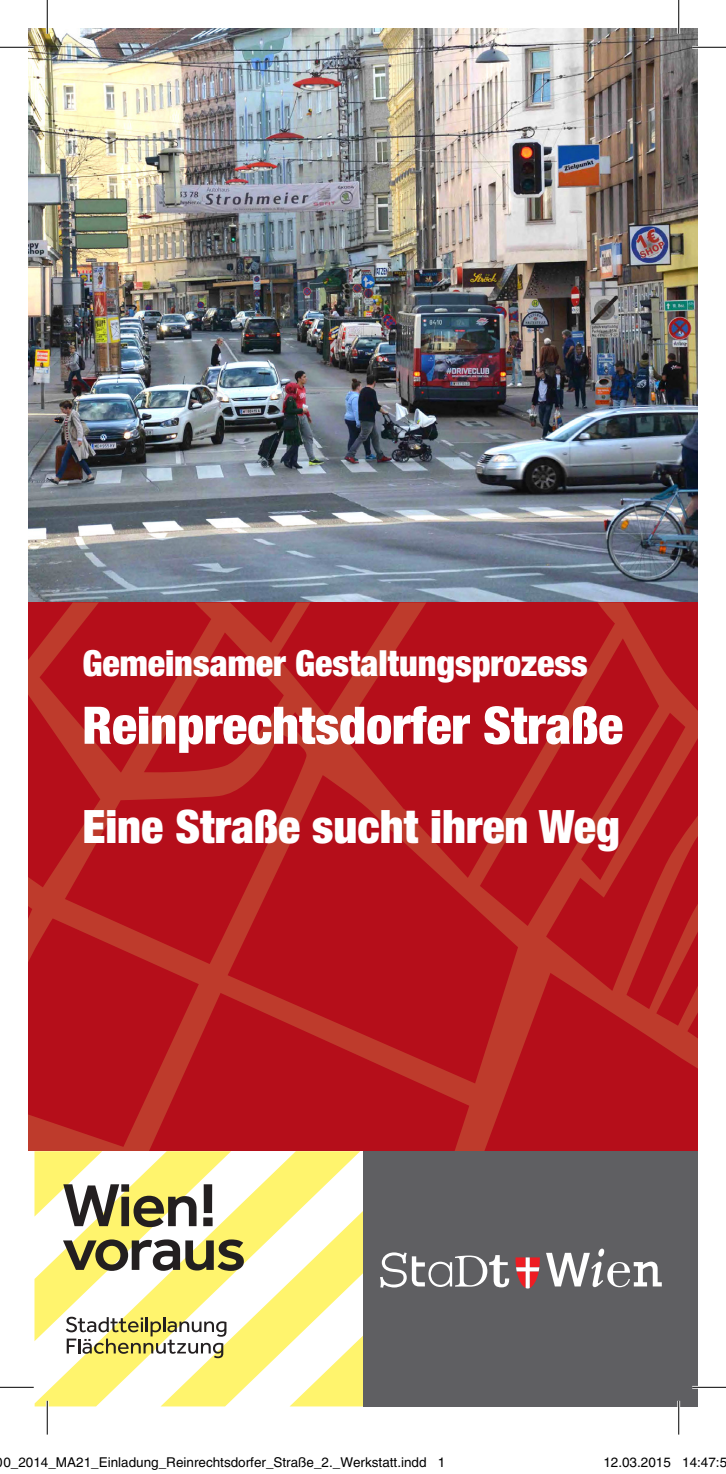
<style>
.page{position:relative;width:726px;height:1474px;background:#fff}
.page>*{position:absolute;margin:0;border:0;box-sizing:border-box;transform-origin:0 0}
.t1{font:900 condensed 51.75px "Helvetica Neue";color:#fff}
.t2{font:900 condensed 46.12px "Helvetica Neue";color:#fff}
.t3{font:900 condensed 36px "Helvetica Neue";color:#fff}
.t4{font:13.5px "Helvetica";color:#000}
</style>
<div class="page">
<img style="left:28px;top:28px;width:670px;height:574px">
<svg style="left:28px;top:602px;width:670px;height:549px;background:#b7181e"></svg>
<div style="left:363px;top:1151px;width:335px;height:255px;background:#5f5f62"></div>
<svg style="left:380px;top:1252px;width:129px;height:35px"></svg>
<svg style="left:546px;top:1248px;width:116px;height:39px"></svg>
<svg style="left:515px;top:1257px;width:25px;height:31px"></svg>
<svg style="left:34px;top:1151px;width:329px;height:255px"></svg>
<hr style="left:0;top:46px;width:34px;height:3px;background:#fff">
<hr style="left:692px;top:46px;width:34px;height:3px;background:#fff">
<hr style="left:692px;top:1385px;width:34px;height:3px;background:#fff">
<hr style="left:46px;top:0;width:3px;height:34px;background:#fff">
<hr style="left:46px;top:1400px;width:3px;height:34px;background:#fff">
<hr style="left:677px;top:0;width:3px;height:34px;background:#fff">
<hr style="left:677px;top:1400px;width:3px;height:34px;background:#fff">
<hr style="left:0;top:47px;width:34px;height:1px;background:#000">
<hr style="left:692px;top:47px;width:34px;height:1px;background:#000">
<hr style="left:0;top:1386px;width:34px;height:1px;background:#000">
<hr style="left:692px;top:1386px;width:34px;height:1px;background:#000">
<hr style="left:47px;top:0;width:1px;height:34px;background:#000">
<hr style="left:47px;top:1400px;width:1px;height:34px;background:#000">
<hr style="left:678px;top:0;width:1px;height:34px;background:#000">
<hr style="left:678px;top:1400px;width:1px;height:34px;background:#000">
<div style="left:5px;top:1458px;width:5px;height:8px;border:1px solid #fff;border-radius:50%"></div>
<div style="left:3px;top:1457px;width:8px;height:10px;border:1px solid #fff;border-radius:50%"></div>
<div style="left:27px;top:1458px;width:5px;height:8px;border:1px solid #fff;border-radius:50%"></div>
<div style="left:26px;top:1457px;width:7px;height:10px;border:1px solid #fff;border-radius:50%"></div>
<div style="left:623px;top:1458px;width:5px;height:8px;border:1px solid #fff;border-radius:50%"></div>
<div style="left:622px;top:1457px;width:8px;height:10px;border:1px solid #fff;border-radius:50%"></div>
<div style="left:650px;top:1458px;width:5px;height:8px;border:1px solid #fff;border-radius:50%"></div>
<div style="left:648px;top:1457px;width:8px;height:10px;border:1px solid #fff;border-radius:50%"></div>
<h3 class="t3" style="left:82px;top:641px;width:507px">Gemeinsamer Gestaltungsprozess</h3>
<h1 class="t1" style="left:82px;top:693px;width:542px">Reinprechtsdorfer Straße</h1>
<h2 class="t2" style="left:82px;top:798px;width:539px">Eine Straße sucht ihren Weg</h2>
<p class="t4" style="left:3px;top:1454px;width:443px">0_2014_MA21_Einladung_Reinrechtsdorfer_Straße_2._Werkstatt.indd 1</p>
<p class="t4" style="left:603px;top:1454px;width:125px">12.03.2015 14:47:5</p>
</div>
